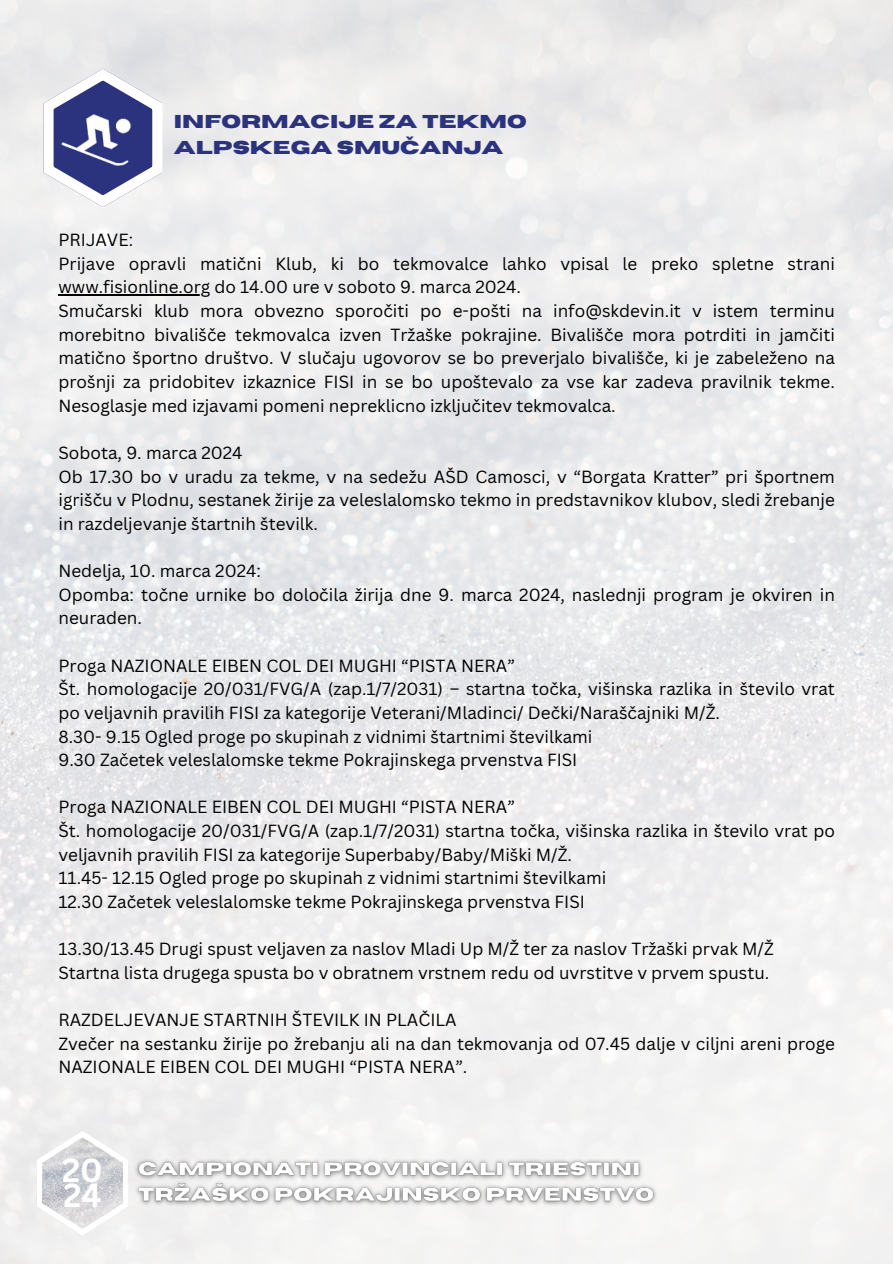
<style>
.page{position:relative;width:893px;height:1264px;background:#fff}
.page>*{position:absolute;margin:0;border:0;box-sizing:border-box;transform-origin:0 0}
.t1{font:700 32.4px/25.2px "Canva Sans";color:#fff}
.t2{font:700 18.6px/25.8px "Horizon";color:#2b337e}
.t3{font:17.1px/23.7px "Canva Sans";color:#000}
</style>
<div class="page">
<img style="left:0;top:0;width:892px;height:1263px">
<svg style="left:36px;top:1130px;width:93px;height:105px"></svg>
<svg style="left:43px;top:69px;width:119px;height:138px"></svg>
<hr style="left:58px;top:294px;width:152px;height:2px;background:#000">
<img style="left:56px;top:97px;width:93px;height:77px">
<img style="left:131px;top:1153px;width:531px;height:57px">
<p class="t2" style="left:174px;top:109px;width:354px">INFORMACIJE ZA TEKMO<br>ALPSKEGA SMUČANJA</p>
<p class="t3" style="left:58px;top:228px;width:778px">PRIJAVE:<br>Prijave opravli matični Klub, ki bo tekmovalce lahko vpisal le preko spletne strani www.fisionline.org do 14.00 ure v soboto 9. marca 2024.<br>Smučarski klub mora obvezno sporočiti po e-pošti na info@skdevin.it v istem terminu morebitno bivališče tekmovalca izven Tržaške pokrajine. Bivališče mora potrditi in jamčiti matično športno društvo. V slučaju ugovorov se bo preverjalo bivališče, ki je zabeleženo na prošnji za pridobitev izkaznice FISI in se bo upoštevalo za vse kar zadeva pravilnik tekme.<br>Nesoglasje med izjavami pomeni nepreklicno izključitev tekmovalca.</p>
<p class="t3" style="left:58px;top:441px;width:778px">Sobota, 9. marca 2024<br>Ob 17.30 bo v uradu za tekme, v na sedežu AŠD Camosci, v “Borgata Kratter” pri športnem igrišču v Plodnu, sestanek žirije za veleslalomsko tekmo in predstavnikov klubov, sledi žrebanje in razdeljevanje štartnih številk.</p>
<p class="t3" style="left:58px;top:559px;width:778px">Nedelja, 10. marca 2024:<br>Opomba: točne urnike bo določila žirija dne 9. marca 2024, naslednji program je okviren in neuraden.</p>
<p class="t3" style="left:58px;top:653px;width:778px">Proga NAZIONALE EIBEN COL DEI MUGHI “PISTA NERA”<br>Št. homologacije 20/031/FVG/A (zap.1/7/2031) – startna točka, višinska razlika in število vrat po veljavnih pravilih FISI za kategorije Veterani/Mladinci/ Dečki/Naraščajniki M/Ž.<br>8.30- 9.15 Ogled proge po skupinah z vidnimi štartnimi številkami<br>9.30 Začetek veleslalomske tekme Pokrajinskega prvenstva FISI</p>
<p class="t3" style="left:58px;top:795px;width:778px">Proga NAZIONALE EIBEN COL DEI MUGHI “PISTA NERA”<br>Št. homologacije 20/031/FVG/A (zap.1/7/2031) startna točka, višinska razlika in število vrat po veljavnih pravilih FISI za kategorije Superbaby/Baby/Miški M/Ž.<br>11.45- 12.15 Ogled proge po skupinah z vidnimi startnimi številkami<br>12.30 Začetek veleslalomske tekme Pokrajinskega prvenstva FISI</p>
<p class="t3" style="left:58px;top:937px;width:716px">13.30/13.45 Drugi spust veljaven za naslov Mladi Up M/Ž ter za naslov Tržaški prvak M/Ž<br>Startna lista drugega spusta bo v obratnem vrstnem redu od uvrstitve v prvem spustu.</p>
<p class="t3" style="left:58px;top:1008px;width:777px">RAZDELJEVANJE STARTNIH ŠTEVILK IN PLAČILA<br>Zvečer na sestanku žirije po žrebanju ali na dan tekmovanja od 07.45 dalje v ciljni areni proge<br>NAZIONALE EIBEN COL DEI MUGHI “PISTA NERA”.</p>
<h1 class="t1" style="left:62px;top:1158px;width:42px">20<br>24</h1>
</div>
